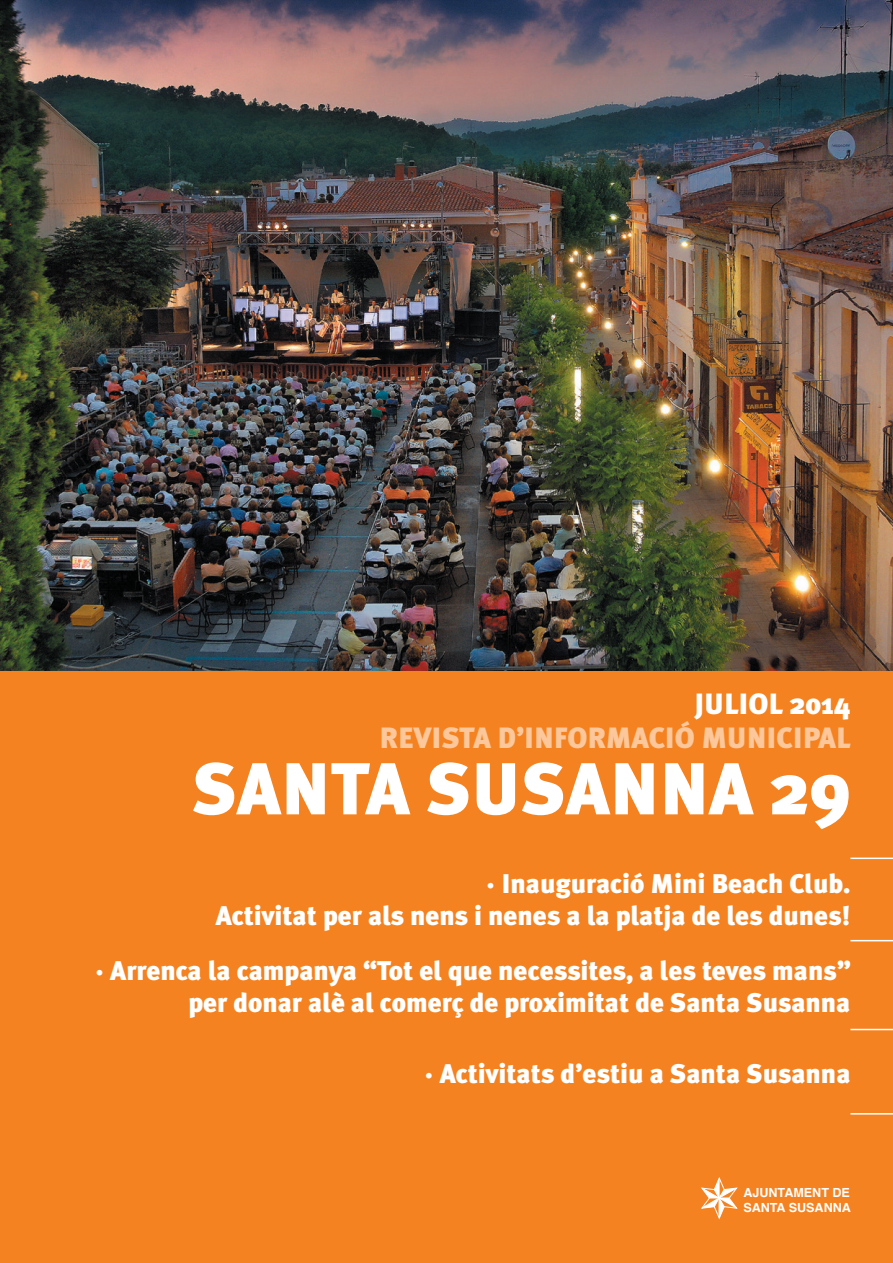
<style>
.page{position:relative;width:893px;height:1263px;background:#fff}
.page>*{position:absolute;margin:0;border:0;box-sizing:border-box;transform-origin:0 0}
.t1{font:900 73.35px "Meta Plus";color:#fff}
.t2{font:900 29.4px "Meta Plus";color:#fcc89b}
.t3{font:900 29.4px "Meta Plus";color:#fff}
.t4{font:900 27px/32.4px "Meta Plus";color:#fff;text-align:right}
.t5{font:700 12.6px/15.1px "Helvetica";color:#fff}
</style>
<div class="page">
<div style="left:0;top:578px;width:893px;height:685px;background:#f58220"></div>
<svg style="left:701px;top:1177px;width:37px;height:42px"></svg>
<hr style="left:850px;top:857px;width:43px;height:2px;background:#fff">
<hr style="left:850px;top:940px;width:43px;height:1px;background:#fff">
<hr style="left:850px;top:1029px;width:43px;height:1px;background:#fff">
<hr style="left:850px;top:1113px;width:43px;height:1px;background:#fff">
<img style="left:0;top:0;width:893px;height:671px">
<p class="t3" style="left:694px;top:686px;width:158px">JULIOL 2014</p>
<p class="t2" style="left:379px;top:721px;width:472px">REVISTA D’INFORMACIÓ MUNICIPAL</p>
<h1 class="t1" style="left:192px;top:746px;width:660px">SANTA SUSANNA 29</h1>
<p class="t4" style="left:216px;top:867px;width:636px">· Inauguració Mini Beach Club.<br>Activitat per als nens i nenes a la platja de les dunes!</p>
<p class="t4" style="left:95px;top:954px;width:757px">· Arrenca la campanya “Tot el que necessites, a les teves mans” per donar alè al comerç de proximitat de Santa Susanna</p>
<p class="t4" style="left:425px;top:1057px;width:427px">· Activitats d’estiu a Santa Susanna</p>
<p class="t5" style="left:743px;top:1184px;width:109px">AJUNTAMENT DE<br>SANTA SUSANNA</p>
</div>
